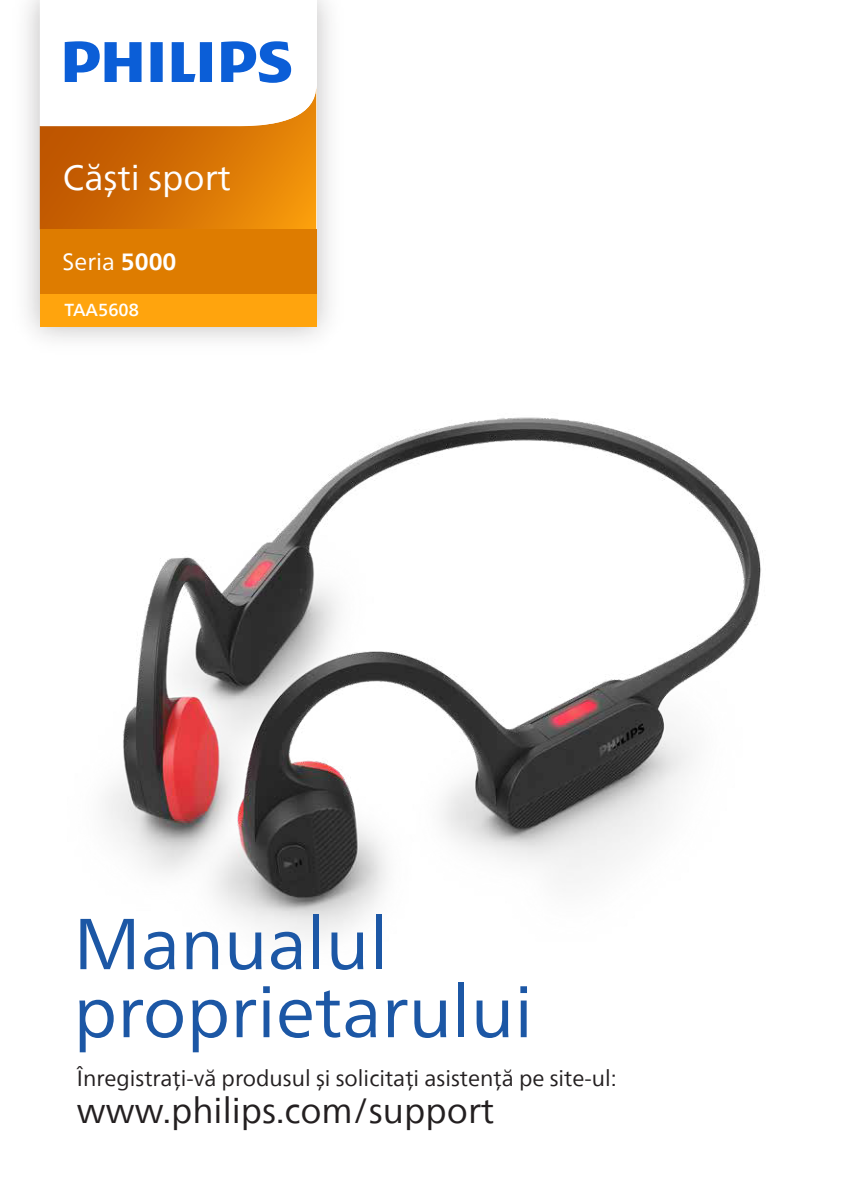
<style>
.page{position:relative;width:842px;height:1191px;background:#fff}
.page>*{position:absolute;margin:0;border:0;box-sizing:border-box;transform-origin:0 0}
.t1{font:72px/68px "Neue Frutiger World";color:#1c57a5}
.t2{font:35px "Neue Frutiger World";color:#231f20}
.t3{font:35px "Neue Frutiger World";color:#fff}
.t4{font:23.4px "Neue Frutiger World";color:#fff}
.t5{font:22px "Neue Frutiger World";color:#231f20}
.t6{font:500 17.4px "Neue Frutiger World";color:#fff}
.s1{font-weight:700}
</style>
<div class="page">
<img style="left:105px;top:417px;width:656px;height:520px">
<img style="left:27px;top:0;width:302px;height:340px">
<div style="left:40px;top:229px;width:276px;height:65px;background:#de7c00"></div>
<div style="left:40px;top:294px;width:276px;height:32px;background:#ffa40d"></div>
<svg style="left:40px;top:0;width:276px;height:229px"></svg>
<p class="t3" style="left:63px;top:150px;width:169px">Căști sport</p>
<p class="t4" style="left:63px;top:243px;width:115px">Seria <span class="s1">5000</span></p>
<p class="t6" style="left:64px;top:296px;width:76px">TAA5608</p>
<p class="t1" style="left:73px;top:911px;width:461px">Manualul proprietarului</p>
<p class="t5" style="left:77px;top:1060px;width:541px">Înregistrați-vă produsul și solicitați asistență pe site-ul:</p>
<p class="t2" style="left:77px;top:1083px;width:419px">www.philips.com/support</p>
</div>
